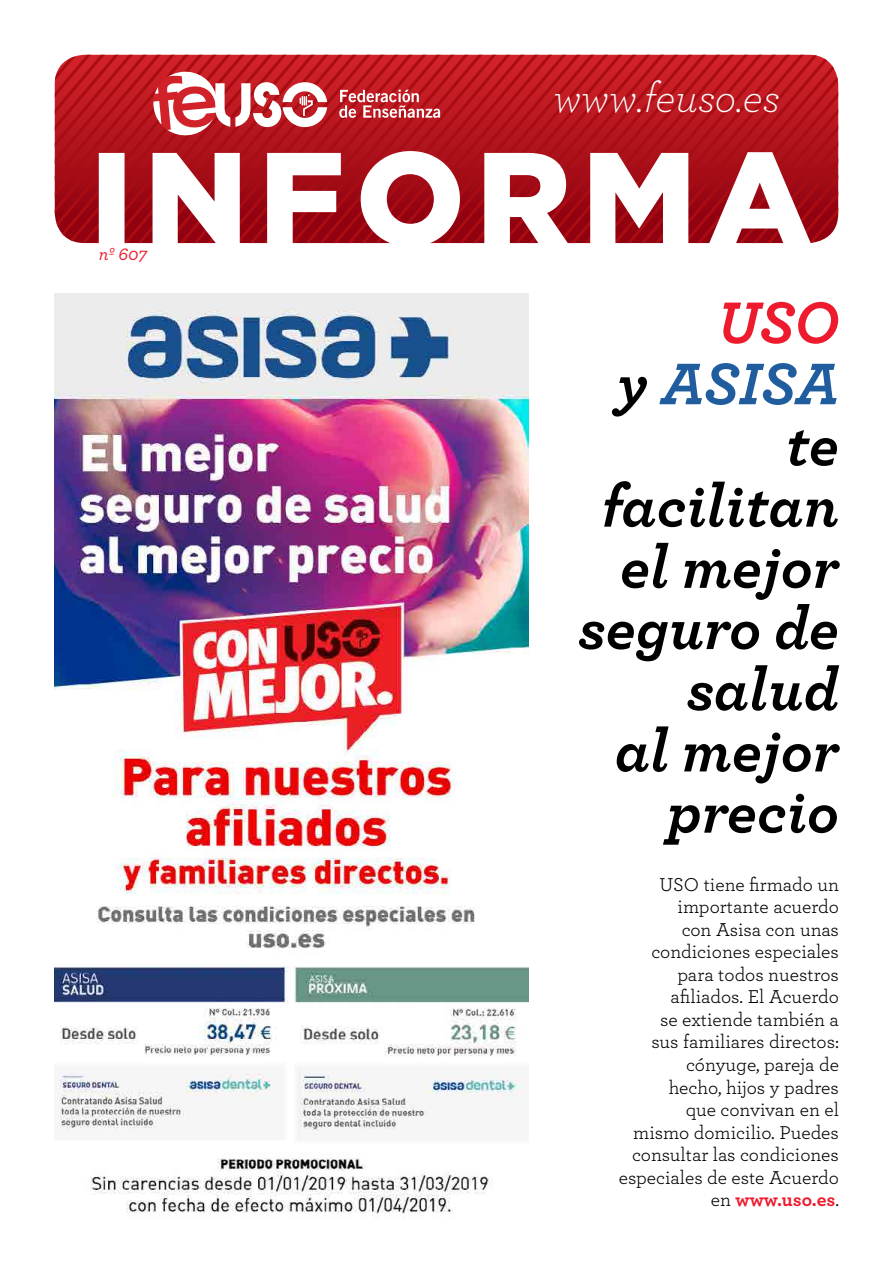
<style>
.page{position:relative;width:893px;height:1263px;background:#fff}
.page>*{position:absolute;margin:0;border:0;box-sizing:border-box;transform-origin:0 0}
.t1{font:italic 700 61.5px/61.2px "Archer Pro";color:#000;text-align:right}
.t2{font:italic 300 43.2px "Archer Pro";color:#fff}
.t3{font:19.5px/22.5px "Archer Pro";color:#000;text-align:right}
.t4{font:italic 500 18.15px "Archer Pro";color:#ed1b2d}
.s1{color:#ed1b2d}
.s2{color:#205d9e}
.s3{font-weight:700;color:#ed1b2d}
</style>
<div class="page">
<svg style="left:124px;top:243px;width:660px;height:1px"></svg>
<svg style="left:55px;top:55px;width:783px;height:188px"></svg>
<img style="left:54px;top:294px;width:475px;height:920px">
<p class="t4" style="left:99px;top:241px;width:50px">nº 607</p>
<h2 class="t2" style="left:554px;top:68px;width:228px">www.feuso.es</h2>
<h1 class="t1" style="left:578px;top:287px;width:262px"><span class="s1">USO<br></span>y <span class="s2">ASISA </span>te facilitan el mejor seguro de salud<br>al mejor precio</h1>
<p class="t3" style="left:619px;top:872px;width:222px">USO tiene firmado un importante acuerdo<br>con Asisa con unas condiciones especiales para todos nuestros afiliados. El Acuerdo<br>se extiende también a<br>sus familiares directos: cónyuge, pareja de<br>hecho, hijos y padres<br>que convivan en el<br>mismo domicilio. Puedes consultar las condiciones especiales de este Acuerdo en <span class="s3">www.uso.es</span>.</p>
</div>
